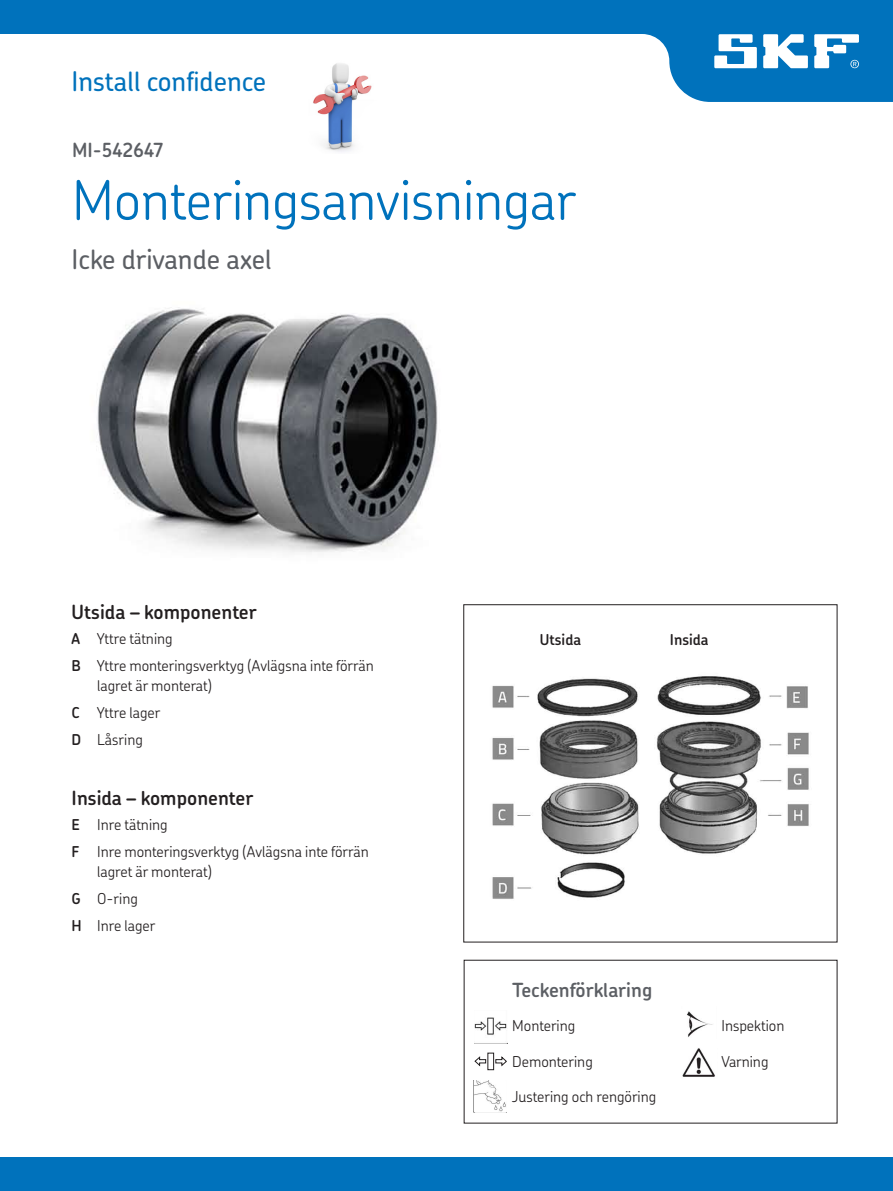
<style>
.page{position:relative;width:893px;height:1191px;background:#fff}
.page>*{position:absolute;margin:0;border:0;box-sizing:border-box;transform-origin:0 0}
.Heading_1_blue{font:300 54px "SKF Chevin OT";color:#0072bc}
.Heading_3_after_h2_b{font:500 27px "SKF Chevin OT";color:#0072bc}
.Heading_3_stone{font:500 27px "SKF Chevin OT";color:#5c5f64}
.Heading_4{font:600 19.5px "SKF Chevin OT";color:#231f20}
.Heading_4_stone{font:600 19.5px "SKF Chevin OT";color:#5c5f64}
.ABC_list{font:300 15px/19.5px "SKF Chevin OT";color:#231f20}
.Legends_p_1{font:300 15px "SKF Chevin OT";color:#231f20}
.Large_aside_heading{font:600 15px "SKF Chevin OT";color:#231f20}
.s1{font-weight:600}
</style>
<div class="page">
<img style="left:97px;top:307px;width:341px;height:246px">
<div style="left:463px;top:604px;width:374px;height:338px;border:1px solid #231f20"></div>
<img style="left:313px;top:102px;width:41px;height:50px">
<img style="left:492px;top:676px;width:317px;height:223px">
<img style="left:682px;top:1048px;width:33px;height:29px">
<img style="left:474px;top:1017px;width:33px;height:18px">
<img style="left:687px;top:1011px;width:26px;height:26px">
<svg style="left:474px;top:1052px;width:33px;height:19px"></svg>
<img style="left:474px;top:1081px;width:32px;height:32px">
<div style="left:0;top:1157px;width:892px;height:34px;background:#0072bc"></div>
<svg style="left:0;top:0;width:892px;height:102px"></svg>
<svg style="left:714px;top:34px;width:42px;height:34px"></svg>
<svg style="left:763px;top:34px;width:44px;height:34px"></svg>
<svg style="left:814px;top:34px;width:44px;height:34px"></svg>
<p class="Heading_3_after_h2_b" style="left:72px;top:57px;width:196px">Install confidence</p>
<p class="Heading_4_stone" style="left:72px;top:132px;width:93px">MI-542647</p>
<p class="Heading_1_blue" style="left:72px;top:151px;width:505px">Monteringsanvisningar</p>
<p class="Heading_3_stone" style="left:72px;top:235px;width:201px">Icke drivande axel</p>
<p class="Heading_4" style="left:72px;top:594px;width:186px">Utsida – komponenter</p>
<p class="ABC_list" style="left:72px;top:627px;width:102px"><span class="s1">A</span> Yttre tätning</p>
<p class="ABC_list" style="left:97px;top:654px;width:278px;text-indent:-26px"><span class="s1">B</span> Yttre monteringsverktyg (Avlägsna inte förrän lagret är monterat)</p>
<p class="ABC_list" style="left:72px;top:701px;width:90px"><span class="s1">C</span> Yttre lager</p>
<p class="ABC_list" style="left:72px;top:728px;width:73px"><span class="s1">D</span> Låsring</p>
<p class="Heading_4" style="left:72px;top:780px;width:183px">Insida – komponenter</p>
<p class="ABC_list" style="left:72px;top:813px;width:97px"><span class="s1">E</span> Inre tätning</p>
<p class="ABC_list" style="left:97px;top:840px;width:273px;text-indent:-26px"><span class="s1">F</span> Inre monteringsverktyg (Avlägsna inte förrän lagret är monterat)</p>
<p class="ABC_list" style="left:72px;top:887px;width:68px"><span class="s1">G</span> O-ring</p>
<p class="ABC_list" style="left:72px;top:914px;width:85px"><span class="s1">H</span> Inre lager</p>
<p class="Large_aside_heading" style="left:539px;top:626px;width:43px">Utsida</p>
<p class="Large_aside_heading" style="left:670px;top:626px;width:40px">Insida</p>
<p class="Heading_4_stone" style="left:512px;top:972px;width:141px">Teckenförklaring</p>
<p class="Legends_p_1" style="left:512px;top:1012px;width:64px">Montering</p>
<p class="Legends_p_1" style="left:512px;top:1047px;width:82px">Demontering</p>
<p class="Legends_p_1" style="left:512px;top:1083px;width:145px">Justering och rengöring</p>
<p class="Legends_p_1" style="left:721px;top:1012px;width:64px">Inspektion</p>
<p class="Legends_p_1" style="left:721px;top:1047px;width:48px">Varning</p>
</div>
